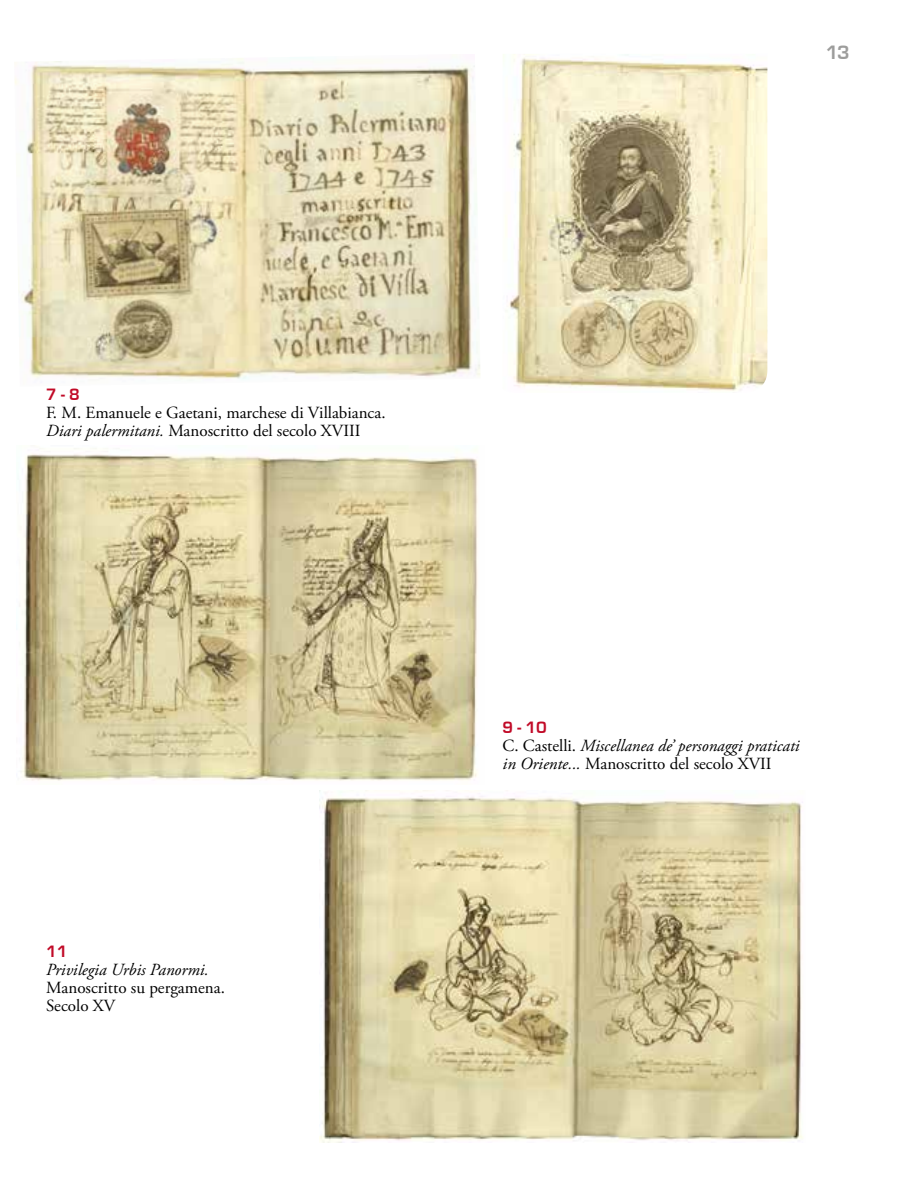
<style>
.page{position:relative;width:908px;height:1191px;background:#fff}
.page>*{position:absolute;margin:0;border:0;box-sizing:border-box;transform-origin:0 0}
.t1{font:700 20px "Eurostile";color:#9d9d9c}
.t2{font:17px/18px "Adobe Garamond Pro";color:#000}
.t3{font:italic 17px/18px "Adobe Garamond Pro";color:#000}
.t4{font:700 17px "Eurostile";color:#c10a27}
.s1{font-style:italic}
.s2{font-style:normal}
</style>
<div class="page">
<img style="left:15px;top:57px;width:465px;height:323px">
<img style="left:503px;top:54px;width:264px;height:337px">
<img style="left:319px;top:790px;width:484px;height:352px">
<img style="left:18px;top:448px;width:460px;height:333px">
<p class="t1" style="left:824px;top:41px;width:26px">13</p>
<p class="t4" style="left:46px;top:385px;width:35px">7 - 8</p>
<p class="t2" style="left:46px;top:404px;width:341px">F. M. Emanuele e Gaetani, marchese di Villabianca.<br><span class="s1">Diari palermitani.</span> Manoscritto del secolo XVIII</p>
<p class="t4" style="left:46px;top:942px;width:23px">11</p>
<p class="t3" style="left:46px;top:961px;width:164px">Privilegia Urbis Panormi.</p>
<p class="t2" style="left:46px;top:979px;width:180px">Manoscritto su pergamena.<br>Secolo XV</p>
<p class="t4" style="left:502px;top:718px;width:46px">9 - 10</p>
<p class="t3" style="left:502px;top:737px;width:298px"><span class="s2">C. Castelli.</span> Miscellanea de’ personaggi praticati in Oriente... <span class="s2">Manoscritto del secolo XVII</span></p>
</div>
